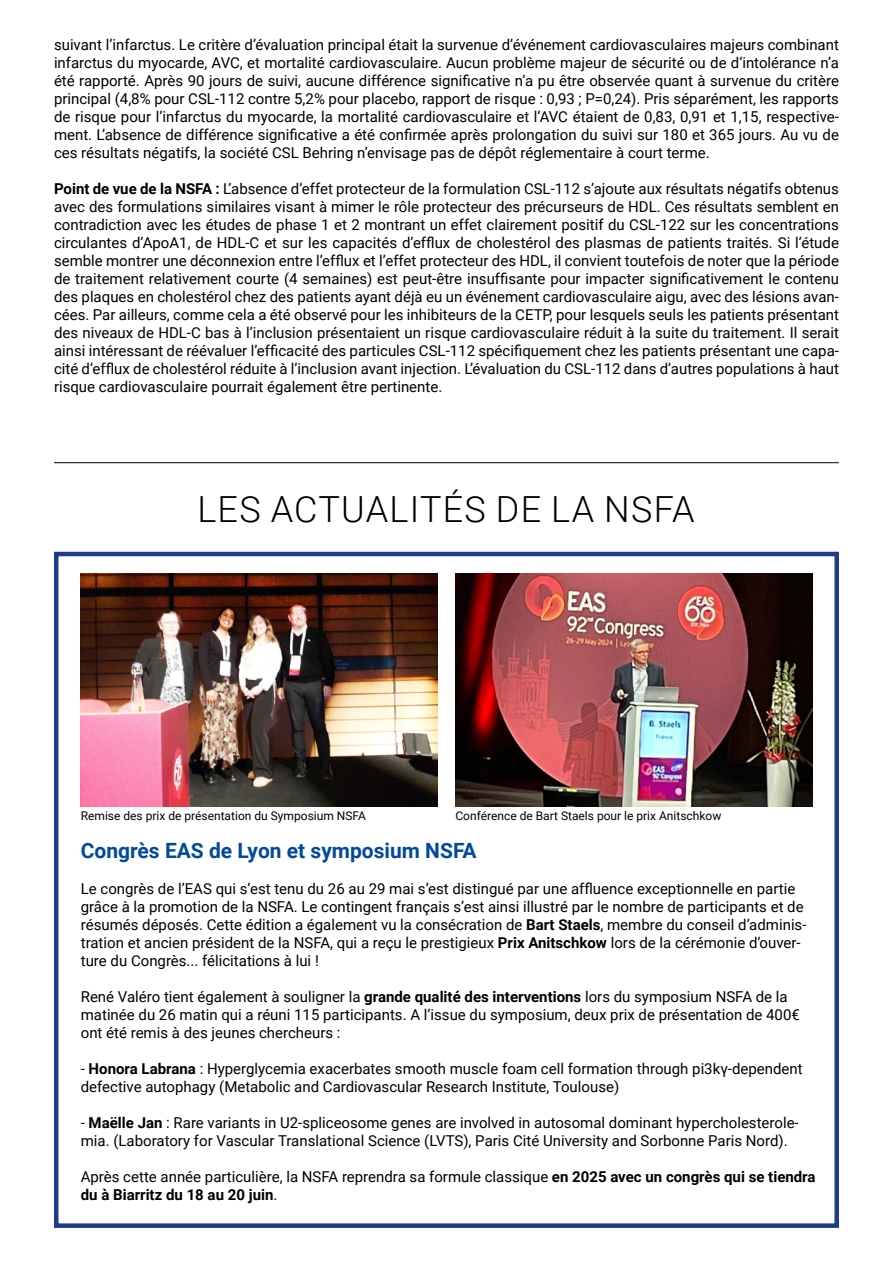
<style>
.page{position:relative;width:893px;height:1263px;background:#fff}
.page>*{position:absolute;margin:0;border:0;box-sizing:border-box;transform-origin:0 0}
.t1{font:300 36px "Roboto";letter-spacing:.035em;color:#000}
.t2{font:700 21px "Roboto";color:#02499a}
.t3{font:15px/18px "Roboto";color:#000}
.t4{font:12px "Roboto";color:#000}
.s1{font-weight:700}
</style>
<div class="page">
<hr style="left:54px;top:462px;width:785px;height:1px;background:#000">
<div style="left:54px;top:552px;width:785px;height:676px;border:4px solid #1f3c8c"></div>
<img style="left:81px;top:573px;width:356px;height:234px">
<img style="left:455px;top:573px;width:357px;height:234px">
<p class="t3" style="left:54px;top:35px;width:786px;text-align:justify">suivant l’infarctus. Le critère d’évaluation principal était la survenue d’événement cardiovasculaires majeurs combinant infarctus du myocarde, AVC, et mortalité cardiovasculaire. Aucun problème majeur de sécurité ou de d’intolérance n’a été rapporté. Après 90 jours de suivi, aucune différence significative n’a pu être observée quant à survenue du critère principal (4,8% pour CSL-112 contre 5,2% pour placebo, rapport de risque : 0,93 ; P=0,24). Pris séparément, les rapports de risque pour l’infarctus du myocarde, la mortalité cardiovasculaire et l’AVC étaient de 0,83, 0,91 et 1,15, respective&shy;ment. L’absence de différence significative a été confirmée après prolongation du suivi sur 180 et 365 jours. Au vu de ces résultats négatifs, la société CSL Behring n’envisage pas de dépôt réglementaire à court terme.</p>
<p class="t3" style="left:54px;top:179px;width:786px;text-align:justify"><span class="s1">Point de vue de la NSFA :</span> L’absence d’effet protecteur de la formulation CSL-112 s’ajoute aux résultats négatifs obtenus avec des formulations similaires visant à mimer le rôle protecteur des précurseurs de HDL. Ces résultats semblent en contradiction avec les études de phase 1 et 2 montrant un effet clairement positif du CSL-122 sur les concentrations circulantes d’ApoA1, de HDL-C et sur les capacités d’efflux de cholestérol des plasmas de patients traités. Si l’étude semble montrer une déconnexion entre l’efflux et l’effet protecteur des HDL, il convient toutefois de noter que la période de traitement relativement courte (4 semaines) est peut-être insuffisante pour impacter significativement le contenu des plaques en cholestérol chez des patients ayant déjà eu un événement cardiovasculaire aigu, avec des lésions avan&shy;cées. Par ailleurs, comme cela a été observé pour les inhibiteurs de la CETP, pour lesquels seuls les patients présentant des niveaux de HDL-C bas à l’inclusion présentaient un risque cardiovasculaire réduit à la suite du traitement. Il serait ainsi intéressant de réévaluer l’efficacité des particules CSL-112 spécifiquement chez les patients présentant une capa&shy;cité d’efflux de cholestérol réduite à l’inclusion avant injection. L’évaluation du CSL-112 dans d’autres populations à haut risque cardiovasculaire pourrait également être pertinente.</p>
<h1 class="t1" style="left:197px;top:484px;width:499px">LES ACTUALITÉS DE LA NSFA</h1>
<p class="t4" style="left:81px;top:807px;width:287px">Remise des prix de présentation du Symposium NSFA</p>
<p class="t4" style="left:455px;top:807px;width:267px">Conférence de Bart Staels pour le prix Anitschkow</p>
<h2 class="t2" style="left:81px;top:835px;width:397px">Congrès EAS de Lyon et symposium NSFA</h2>
<p class="t3" style="left:81px;top:879px;width:727px">Le congrès de l’EAS qui s’est tenu du 26 au 29 mai s’est distingué par une affluence exceptionnelle en partie grâce à la promotion de la NSFA. Le contingent français s’est ainsi illustré par le nombre de participants et de résumés déposés. Cette édition a également vu la consécration de <span class="s1">Bart Staels</span>, membre du conseil d’adminis&shy;tration et ancien président de la NSFA, qui a reçu le prestigieux <span class="s1">Prix Anitschkow</span> lors de la cérémonie d’ouver&shy;ture du Congrès... félicitations à lui !</p>
<p class="t3" style="left:81px;top:987px;width:721px">René Valéro tient également à souligner la <span class="s1">grande qualité des interventions</span> lors du symposium NSFA de la matinée du 26 matin qui a réuni 115 participants. A l’issue du symposium, deux prix de présentation de 400€ ont été remis à des jeunes chercheurs :</p>
<p class="t3" style="left:81px;top:1059px;width:723px">- <span class="s1">Honora Labrana</span> : Hyperglycemia exacerbates smooth muscle foam cell formation through pi3kγ-dependent defective autophagy (Metabolic and Cardiovascular Research Institute, Toulouse)</p>
<p class="t3" style="left:81px;top:1113px;width:719px">- <span class="s1">Maëlle Jan</span> : Rare variants in U2-spliceosome genes are involved in autosomal dominant hypercholesterole&shy;mia. (Laboratory for Vascular Translational Science (LVTS), Paris Cité University and Sorbonne Paris Nord).</p>
<p class="t3" style="left:81px;top:1167px;width:736px">Après cette année particulière, la NSFA reprendra sa formule classique <span class="s1">en 2025 avec un congrès qui se tiendra du à Biarritz du 18 au 20 juin</span>.</p>
</div>
